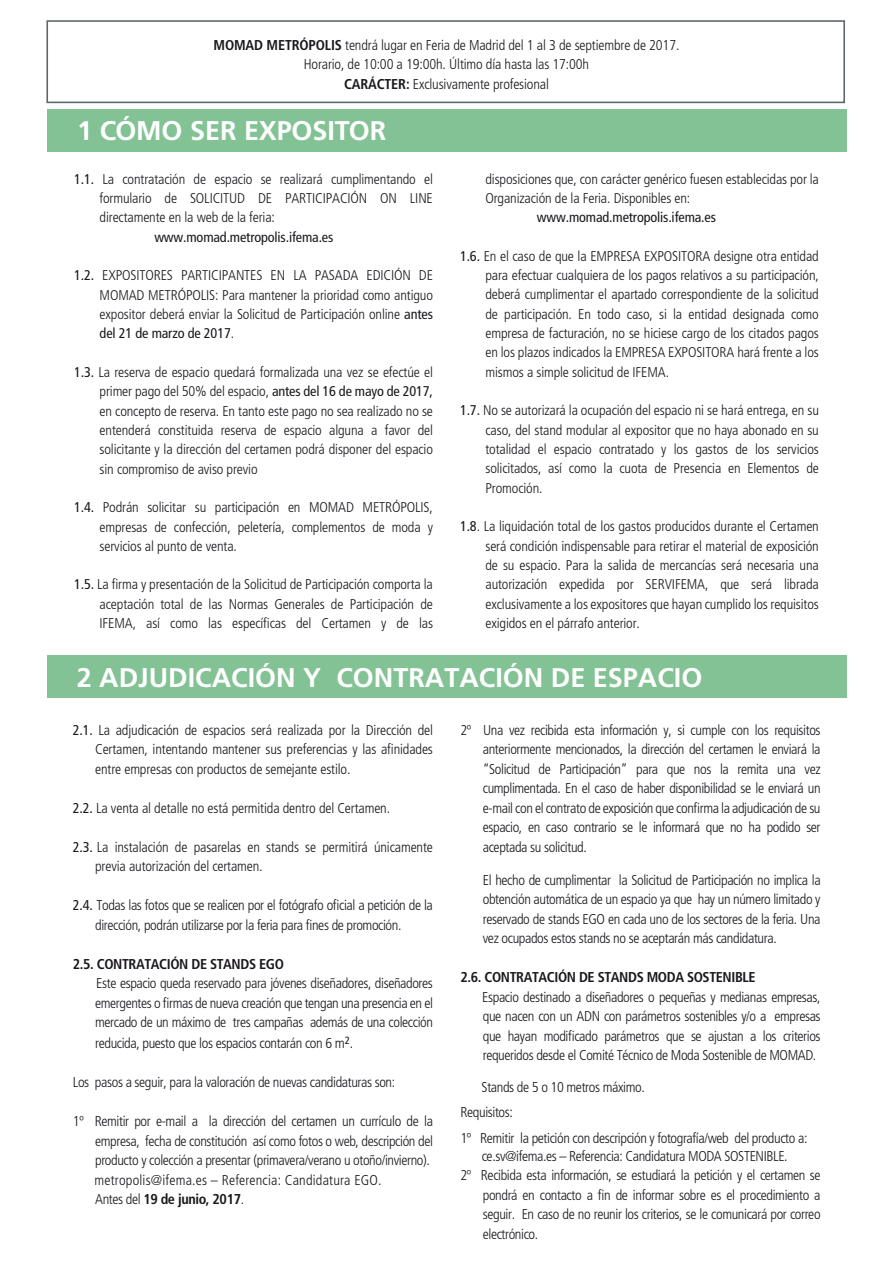
<style>
.page{position:relative;width:893px;height:1263px;background:#fff}
.page>*{position:absolute;margin:0;border:0;box-sizing:border-box;transform-origin:0 0}
.t1{font:700 27px "Frutiger LT Std";color:#fff}
.t2{font:300 condensed 14.25px/19.5px "Frutiger LT Std";letter-spacing:-.025em;color:#1a171c;text-align:justify}
.t3{font:700 condensed 14.25px "Frutiger LT Std";letter-spacing:-.025em;color:#1a171c}
.t4{font:300 condensed 14.1px/19.4px "Frutiger LT Std";letter-spacing:-.01em;color:#1a171c;text-align:justify}
.t5{font:condensed 14.1px "Frutiger LT Std";letter-spacing:-.01em;color:#1a171c}
.s1{font-weight:700}
.s2{font-weight:400}
</style>
<div class="page">
<div style="left:47px;top:655px;width:799px;height:43px;background:#82c294"></div>
<div style="left:47px;top:109px;width:799px;height:42px;background:#82c294"></div>
<div style="left:46px;top:20px;width:799px;height:83px;border:2px solid #5c666f"></div>
<p class="t2" style="left:214px;top:35px;width:467px;text-align:center"><span class="s1">MOMAD METRÓPOLIS</span> tendrá lugar en Feria de Madrid del 1 al 3 de septiembre de 2017.<br>Horario, de 10:00 a 19:00h. Último día hasta las 17:00h<br><span class="s1">CARÁCTER:</span> Exclusivamente profesional</p>
<h1 class="t1" style="left:77px;top:115px;width:311px">1 CÓMO SER EXPOSITOR</h1>
<p class="t4" style="left:100px;top:169px;width:335px;text-indent:-25px"><span class="s2">1.1.</span> La contratación de espacio se realizará cumplimentando el formulario de SOLICITUD DE PARTICIPACIÓN ON LINE directamente en la web de la feria:</p>
<p class="t5" style="left:154px;top:228px;width:181px">www.momad.metropolis.ifema.es</p>
<p class="t4" style="left:100px;top:266px;width:335px;text-indent:-25px"><span class="s2">1.2.</span> EXPOSITORES PARTICIPANTES EN LA PASADA EDICIÓN DE MOMAD METRÓPOLIS: Para mantener la prioridad como antiguo expositor deberá enviar la Solicitud de Participación online <span class="s2">antes del 21 de marzo de 2017</span>.</p>
<p class="t4" style="left:100px;top:362px;width:335px;text-indent:-25px"><span class="s2">1.3.</span> La reserva de espacio quedará formalizada una vez se efectúe el primer pago del 50% del espacio, <span class="s2">antes del 16 de mayo de 2017, </span>en concepto de reserva. En tanto este pago no sea realizado no se entenderá constituida reserva de espacio alguna a favor del solicitante y la dirección del certamen podrá disponer del espacio sin compromiso de aviso previo</p>
<p class="t4" style="left:100px;top:498px;width:335px;text-indent:-25px"><span class="s2">1.4.</span> Podrán solicitar su participación en MOMAD METRÓPOLIS, empresas de confección, peletería, complementos de moda y servicios al punto de venta.</p>
<p class="t4" style="left:100px;top:575px;width:335px;text-indent:-25px"><span class="s2">1.5.</span> La firma y presentación de la Solicitud de Participación comporta la aceptación total de las Normas Generales de Participación de IFEMA, así como las específicas del Certamen y de las</p>
<p class="t4" style="left:485px;top:169px;width:335px">disposiciones que, con carácter genérico fuesen establecidas por la<br>Organización de la Feria. Disponibles en:</p>
<p class="t5" style="left:537px;top:209px;width:181px">www.momad.metropolis.ifema.es</p>
<p class="t4" style="left:485px;top:246px;width:335px;text-indent:-25px"><span class="s2">1.6.</span> En el caso de que la EMPRESA EXPOSITORA designe otra entidad para efectuar cualquiera de los pagos relativos a su participación, deberá cumplimentar el apartado correspondiente de la solicitud de participación. En todo caso, si la entidad designada como empresa de facturación, no se hiciese cargo de los citados pagos en los plazos indicados la EMPRESA EXPOSITORA hará frente a los mismos a simple solicitud de IFEMA.</p>
<p class="t4" style="left:485px;top:401px;width:335px;text-indent:-25px"><span class="s2">1.7.</span> No se autorizará la ocupación del espacio ni se hará entrega, en su caso, del stand modular al expositor que no haya abonado en su totalidad el espacio contratado y los gastos de los servicios solicitados, así como la cuota de Presencia en Elementos de Promoción.</p>
<p class="t4" style="left:485px;top:517px;width:335px;text-indent:-25px"><span class="s2">1.8</span>. La liquidación total de los gastos producidos durante el Certamen será condición indispensable para retirar el material de exposición de su espacio. Para la salida de mercancías será necesaria una autorización expedida por SERVIFEMA, que será librada exclusivamente a los expositores que hayan cumplido los requisitos exigidos en el párrafo anterior.</p>
<h1 class="t1" style="left:77px;top:661px;width:627px">2 ADJUDICACIÓN Y CONTRATACIÓN DE ESPACIO</h1>
<p class="t2" style="left:95px;top:720px;width:339px;text-indent:-22px"><span class="s2">2.1.</span> La adjudicación de espacios será realizada por la Dirección del Certamen, intentando mantener sus preferencias y las afinidades entre empresas con productos de semejante estilo.</p>
<p class="t2" style="left:73px;top:798px;width:319px"><span class="s2">2.2.</span> La venta al detalle no está permitida dentro del Certamen.</p>
<p class="t2" style="left:95px;top:837px;width:339px;text-indent:-22px"><span class="s2">2.3.</span> La instalación de pasarelas en stands se permitirá únicamente previa autorización del certamen.</p>
<p class="t2" style="left:95px;top:896px;width:339px;text-indent:-22px"><span class="s2">2.4.</span> Todas las fotos que se realicen por el fotógrafo oficial a petición de la dirección, podrán utilizarse por la feria para fines de promoción.</p>
<p class="t3" style="left:73px;top:955px;width:213px">2.5. CONTRATACIÓN DE STANDS EGO</p>
<p class="t2" style="left:95px;top:974px;width:339px">Este espacio queda reservado para jóvenes diseñadores, diseñadores emergentes o firmas de nueva creación que tengan una presencia en el mercado de un máximo de tres campañas además de una colección</p>
<p class="t2" style="left:95px;top:1034px;width:260px">reducida, puesto que los espacios contarán con 6 m<sup>2</sup>.</p>
<p class="t2" style="left:73px;top:1073px;width:324px">Los pasos a seguir, para la valoración de nuevas candidaturas son:</p>
<p class="t2" style="left:95px;top:1112px;width:340px;text-align:left;text-indent:-22px">1º Remitir por e-mail a la dirección del certamen un currículo de la empresa, fecha de constitución así como fotos o web, descripción del producto y colección a presentar (primavera/verano u otoño/invierno). metropolis@ifema.es – Referencia: Candidatura EGO.<br>Antes del <span class="s1">19 de junio, 2017</span>.</p>
<p class="t2" style="left:483px;top:720px;width:339px;text-indent:-22px">2º Una vez recibida esta información y, si cumple con los requisitos anteriormente mencionados, la dirección del certamen le enviará la “Solicitud de Participación” para que nos la remita una vez cumplimentada. En el caso de haber disponibilidad se le enviará un e-mail con el contrato de exposición que confirma la adjudicación de su espacio, en caso contrario se le informará que no ha podido ser aceptada su solicitud.</p>
<p class="t2" style="left:483px;top:870px;width:339px">El hecho de cumplimentar la Solicitud de Participación no implica la obtención automática de un espacio ya que hay un número limitado y reservado de stands EGO en cada uno de los sectores de la feria. Una vez ocupados estos stands no se aceptarán más candidatura.</p>
<p class="t3" style="left:460px;top:969px;width:297px">2.6. CONTRATACIÓN DE STANDS MODA SOSTENIBLE</p>
<p class="t2" style="left:482px;top:987px;width:340px">Espacio destinado a diseñadores o pequeñas y medianas empresas, que nacen con un ADN con parámetros sostenibles y/o a empresas que hayan modificado parámetros que se ajustan a los criterios requeridos desde el Comité Técnico de Moda Sostenible de MOMAD.</p>
<p class="t2" style="left:460px;top:1074px;width:348px;line-height:25.5px;text-align:left;text-indent:21px">Stands de 5 o 10 metros máximo.<br>Requisitos:<br>1º Remitir la petición con descripción y fotografía/web del producto a:</p>
<p class="t2" style="left:482px;top:1146px;width:307px">ce.sv@ifema.es – Referencia: Candidatura MODA SOSTENIBLE.</p>
<p class="t2" style="left:460px;top:1166px;width:362px">2º Recibida esta información, se estudiará la petición y el certamen se</p>
<p class="t2" style="left:483px;top:1185px;width:339px">pondrá en contacto a fin de informar sobre es el procedimiento a</p>
<p class="t2" style="left:483px;top:1205px;width:339px">seguir. En caso de no reunir los criterios, se le comunicará por correo</p>
<p class="t2" style="left:483px;top:1224px;width:57px">electrónico.</p>
</div>
